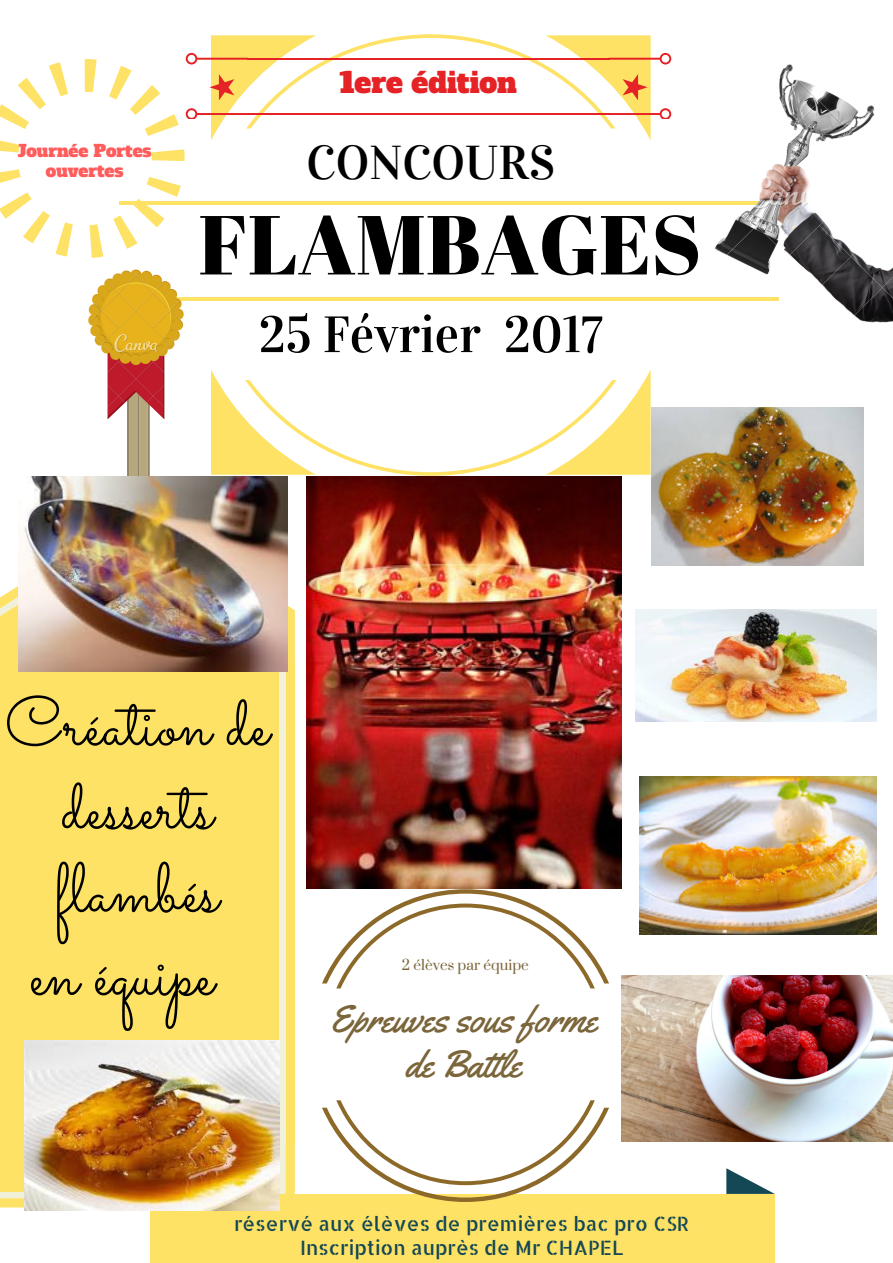
<style>
.page{position:relative;width:893px;height:1263px;background:#fff}
.page>*{position:absolute;margin:0;border:0;box-sizing:border-box;transform-origin:0 0}
.t1{font:83.47px "Abril Fatface";color:#000}
.t2{font:69.6px/83.2px "Sacramento";color:#000;text-align:center}
.t3{font:51.07px "Vidaloka";color:#000}
.t4{font:47.78px "Vidaloka";color:#000}
.t5{font:38.1px/45.5px "Yellowtail";color:#7b653a;text-align:center}
.t6{font:28.5px "Alfa Slab One";color:#e52225}
.t7{font:19.88px/23.6px "Allerta Stencil";color:#154854;text-align:center}
.t8{font:16.88px/20.2px "Alfa Slab One";letter-spacing:-.005em;color:#ff5c5c;text-align:center}
.t9{font:13.8px "Prata";color:#7b653a}
</style>
<div class="page">
<hr style="left:118px;top:297px;width:660px;height:4px;background:#fee266">
<div style="left:0;top:659px;width:279px;height:485px;background:#fee266"></div>
<div style="left:285px;top:659px;width:9px;height:485px;background:#fee266"></div>
<div style="left:279px;top:659px;width:6px;height:485px;background:#f1f1da"></div>
<svg style="left:0;top:1144px;width:294px;height:63px;background:#fae47f"></svg>
<svg style="left:0;top:370px;width:650px;height:290px"></svg>
<img style="left:682px;top:64px;width:210px;height:259px">
<div style="left:206px;top:1204px;width:513px;height:59px;background:#fee266"></div>
<div style="left:150px;top:1204px;width:58px;height:59px;background:#fee266"></div>
<div style="left:718px;top:1204px;width:56px;height:59px;background:#fee266"></div>
<div style="left:718px;top:1194px;width:56px;height:11px;background:#fee266"></div>
<svg style="left:726px;top:1168px;width:48px;height:26px"></svg>
<div style="left:206px;top:1194px;width:513px;height:11px;background:#fee266"></div>
<img style="left:19px;top:476px;width:268px;height:195px">
<img style="left:306px;top:476px;width:315px;height:412px">
<img style="left:651px;top:408px;width:212px;height:157px">
<img style="left:639px;top:776px;width:237px;height:158px">
<img style="left:25px;top:1040px;width:255px;height:170px">
<img style="left:635px;top:609px;width:241px;height:112px">
<svg style="left:0;top:34px;width:671px;height:224px"></svg>
<svg style="left:322px;top:889px;width:287px;height:99px"></svg>
<svg style="left:322px;top:1100px;width:287px;height:102px"></svg>
<img style="left:621px;top:975px;width:271px;height:166px">
<img style="left:61px;top:269px;width:149px;height:161px">
<p class="t8" style="left:18px;top:141px;width:135px">Journée Portes ouvertes</p>
<h3 class="t6" style="left:339px;top:63px;width:179px">1ere édition</h3>
<h3 class="t4" style="left:306px;top:134px;width:250px">CONCOURS</h3>
<h1 class="t1" style="left:198px;top:186px;width:504px">FLAMBAGES</h1>
<h3 class="t3" style="left:259px;top:304px;width:345px">25 Février 2017</h3>
<h2 class="t2" style="left:5px;top:679px;width:266px">Création de desserts flambés<br>en équipe</h2>
<p class="t9" style="left:402px;top:956px;width:129px">2 élèves par équipe</p>
<h3 class="t5" style="left:329px;top:996px;width:269px">Epreuves sous forme de Bat le</h3>
<p class="t7" style="left:234px;top:1211px;width:457px">réservé aux élèves de premières bac pro CSR<br>Inscription auprès de Mr CHAPEL</p>
</div>
